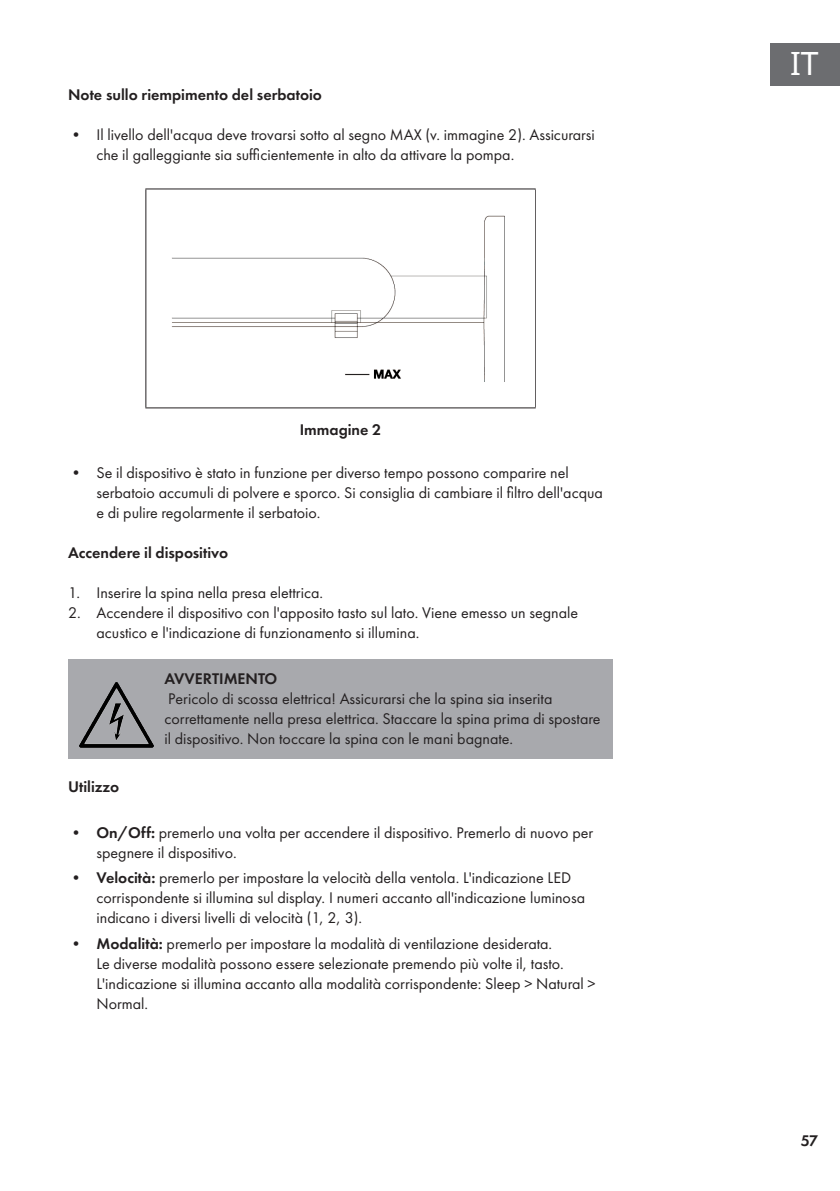
<style>
.page{position:relative;width:840px;height:1191px;background:#fff}
.page>*{position:absolute;margin:0;border:0;box-sizing:border-box;transform-origin:0 0}
.t1{font:32px "Noto Sans";color:#fff}
.Base_Text_HINWEIS_gr{font:16px/20px "Futura PTW08";color:#231f20}
.Headline{font:600 16px "Futura PTW08";color:#231f20}
.s1{font-weight:600}
</style>
<div class="page">
<div style="left:770px;top:43px;width:69px;height:42px;background:#6c6d70"></div>
<div style="left:68px;top:660px;width:544px;height:99px;background:#a8a9ad"></div>
<hr style="left:145px;top:188px;width:390px;height:1px;background:#231f20">
<hr style="left:145px;top:189px;width:1px;height:218px;background:#231f20">
<hr style="left:534px;top:189px;width:1px;height:218px;background:#231f20">
<hr style="left:145px;top:407px;width:390px;height:1px;background:#231f20">
<img style="left:171px;top:215px;width:334px;height:167px">
<img style="left:79px;top:683px;width:74px;height:64px">
<p class="Headline" style="left:68px;top:85px;width:255px">Note sullo riempimento del serbatoio</p>
<p class="Base_Text_HINWEIS_gr" style="left:96px;top:125px;width:499px;text-indent:-28px">• Il livello dell'acqua deve trovarsi sotto al segno MAX (v. immagine 2). Assicurarsi che il galleggiante sia sufficientemente in alto da attivare la pompa.</p>
<p class="Headline" style="left:299px;top:419px;width:83px">Immagine 2</p>
<p class="Base_Text_HINWEIS_gr" style="left:96px;top:462px;width:508px;text-indent:-28px">• Se il dispositivo è stato in funzione per diverso tempo possono comparire nel serbatoio accumuli di polvere e sporco. Si consiglia di cambiare il filtro dell'acqua e di pulire regolarmente il serbatoio.</p>
<p class="Headline" style="left:68px;top:542px;width:161px">Accendere il dispositivo</p>
<p class="Base_Text_HINWEIS_gr" style="left:68px;top:582px;width:256px">1. Inserire la spina nella presa elettrica.</p>
<p class="Base_Text_HINWEIS_gr" style="left:96px;top:602px;width:483px;text-indent:-28px">2. Accendere il dispositivo con l'apposito tasto sul lato. Viene emesso un segnale acustico e l'indicazione di funzionamento si illumina.</p>
<p class="Base_Text_HINWEIS_gr" style="left:164px;top:668px;width:437px"><span class="s1">AVVERTIMENTO<br></span>Pericolo di scossa elettrica! Assicurarsi che la spina sia inserita correttamente nella presa elettrica. Staccare la spina prima di spostare il dispositivo. Non toccare la spina con le mani bagnate.</p>
<p class="Headline" style="left:68px;top:776px;width:53px">Utilizzo</p>
<p class="Base_Text_HINWEIS_gr" style="left:96px;top:822px;width:498px;text-indent:-28px">• <span class="s1">On/Off:</span> premerlo una volta per accendere il dispositivo. Premerlo di nuovo per spegnere il dispositivo.</p>
<p class="Base_Text_HINWEIS_gr" style="left:96px;top:868px;width:490px;text-indent:-28px">• <span class="s1">Velocità:</span> premerlo per impostare la velocità della ventola. L'indicazione LED corrispondente si illumina sul display. I numeri accanto all'indicazione luminosa indicano i diversi livelli di velocità (1, 2, 3).</p>
<p class="Base_Text_HINWEIS_gr" style="left:96px;top:933px;width:500px;text-indent:-28px">• <span class="s1">Modalità:</span> premerlo per impostare la modalità di ventilazione desiderata.<br>Le diverse modalità possono essere selezionate premendo più volte il, tasto.<br>L'indicazione si illumina accanto alla modalità corrispondente: Sleep &gt; Natural &gt; Normal.</p>
<h1 class="t1" style="left:789px;top:42px;width:30px">IT</h1>
<p class="Headline" style="left:800px;top:1130px;width:19px">57</p>
</div>
